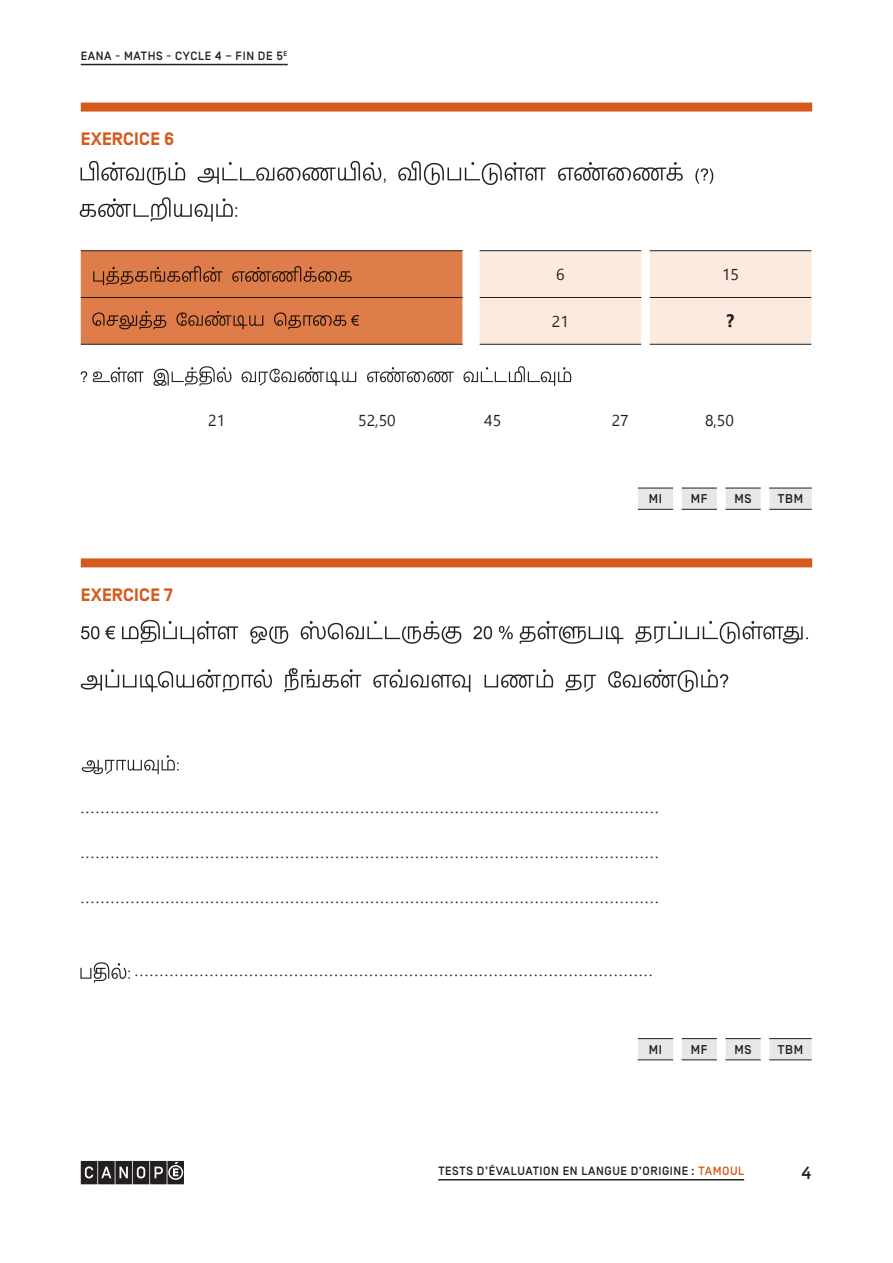
<style>
.page{position:relative;width:893px;height:1263px;background:#fff}
.page>*{position:absolute;margin:0;border:0;box-sizing:border-box;transform-origin:0 0}
.Exercice_Numéro{font:700 18px "Simplon BP";letter-spacing:.01em;color:#d55a1e}
.t1{font:500 18px "Simplon BP Mono";color:#231f20}
.Exercice_Maths_Texte{font:700 18px "Nirmala UI";color:#231f20}
.Exercie_Maths_Texte{font:15.75px "Nirmala UI";color:#231f20}
.Exercice_Maths_Texte-2{font:15.75px "Nirmala UI";color:#231f20}
.t2{font:500 12.75px "Simplon BP";letter-spacing:.05em;color:#231f20}
.Titre_courant_FAD{font:500 12px "Simplon BP";letter-spacing:.05em;color:#231f20}
.s1{color:#d55a1e}
</style>
<div class="page">
<hr style="left:81px;top:64px;width:203px;height:1px;background:#231f20">
<svg style="left:81px;top:1161px;width:103px;height:23px;background:#4b4849"></svg>
<hr style="left:438px;top:1179px;width:306px;height:1px;background:#231f20">
<div style="left:81px;top:103px;width:731px;height:9px;background:#d55a1e"></div>
<div style="left:81px;top:558px;width:731px;height:9px;background:#d55a1e"></div>
<svg style="left:81px;top:251px;width:730px;height:93px;background:#efc0a5"></svg>
<hr style="left:81px;top:250px;width:382px;height:1px;background:#231f20">
<hr style="left:480px;top:250px;width:161px;height:1px;background:#231f20">
<hr style="left:650px;top:250px;width:161px;height:1px;background:#231f20">
<hr style="left:81px;top:297px;width:382px;height:1px;background:#231f20">
<hr style="left:480px;top:297px;width:161px;height:1px;background:#231f20">
<hr style="left:650px;top:297px;width:161px;height:1px;background:#231f20">
<hr style="left:81px;top:344px;width:382px;height:1px;background:#231f20">
<hr style="left:480px;top:344px;width:161px;height:1px;background:#231f20">
<hr style="left:650px;top:344px;width:161px;height:1px;background:#231f20">
<svg style="left:638px;top:488px;width:174px;height:21px"></svg>
<hr style="left:638px;top:488px;width:35px;height:1px;background:#231f20">
<hr style="left:682px;top:488px;width:35px;height:1px;background:#231f20">
<hr style="left:725px;top:488px;width:36px;height:1px;background:#231f20">
<hr style="left:769px;top:488px;width:43px;height:1px;background:#231f20">
<hr style="left:638px;top:509px;width:35px;height:1px;background:#231f20">
<hr style="left:682px;top:509px;width:35px;height:1px;background:#231f20">
<hr style="left:725px;top:509px;width:36px;height:1px;background:#231f20">
<hr style="left:769px;top:509px;width:43px;height:1px;background:#231f20">
<svg style="left:638px;top:1038px;width:174px;height:22px"></svg>
<hr style="left:638px;top:1038px;width:35px;height:1px;background:#231f20">
<hr style="left:682px;top:1038px;width:35px;height:1px;background:#231f20">
<hr style="left:725px;top:1038px;width:36px;height:1px;background:#231f20">
<hr style="left:769px;top:1038px;width:43px;height:1px;background:#231f20">
<hr style="left:638px;top:1059px;width:35px;height:1px;background:#231f20">
<hr style="left:682px;top:1059px;width:35px;height:1px;background:#231f20">
<hr style="left:725px;top:1059px;width:36px;height:1px;background:#231f20">
<hr style="left:769px;top:1059px;width:43px;height:1px;background:#231f20">
<img style="left:79px;top:160px;width:635px;height:62px">
<img style="left:86px;top:265px;width:271px;height:26px">
<img style="left:80px;top:366px;width:492px;height:20px">
<img style="left:80px;top:619px;width:728px;height:73px">
<img style="left:81px;top:755px;width:98px;height:20px">
<img style="left:80px;top:962px;width:50px;height:21px">
<img style="left:88px;top:308px;width:280px;height:28px">
<p class="Titre_courant_FAD" style="left:81px;top:49px;width:208px">EANA - MATHS - CYCLE 4 – FIN DE 5<sup>E</sup></p>
<p class="Exercice_Numéro" style="left:81px;top:129px;width:95px">EXERCICE 6</p>
<p class="Exercice_Numéro" style="left:81px;top:585px;width:94px">EXERCICE 7</p>
<p class="Exercice_Maths_Texte-2" style="left:556px;top:262px;width:10px">6</p>
<p class="Exercice_Maths_Texte-2" style="left:722px;top:262px;width:18px">15</p>
<p class="Exercice_Maths_Texte-2" style="left:552px;top:309px;width:18px">21</p>
<p class="Exercice_Maths_Texte" style="left:727px;top:307px;width:9px">?</p>
<p class="Exercie_Maths_Texte" style="left:208px;top:408px;width:18px">21</p>
<p class="Exercie_Maths_Texte" style="left:358px;top:408px;width:39px">52,50</p>
<p class="Exercie_Maths_Texte" style="left:484px;top:408px;width:18px">45</p>
<p class="Exercie_Maths_Texte" style="left:612px;top:408px;width:18px">27</p>
<p class="Exercie_Maths_Texte" style="left:705px;top:408px;width:30px">8,50</p>
<p class="t2" style="left:649px;top:492px;width:15px">MI</p>
<p class="t2" style="left:691px;top:492px;width:18px">MF</p>
<p class="t2" style="left:734px;top:492px;width:19px">MS</p>
<p class="t2" style="left:778px;top:492px;width:27px">TBM</p>
<p class="Exercie_Maths_Texte" style="left:81px;top:795px;width:579px">....................................................................................................................</p>
<p class="Exercie_Maths_Texte" style="left:81px;top:840px;width:579px">....................................................................................................................</p>
<p class="Exercie_Maths_Texte" style="left:81px;top:885px;width:579px">....................................................................................................................</p>
<p class="Exercice_Maths_Texte-2" style="left:135px;top:958px;width:519px">........................................................................................................</p>
<p class="t2" style="left:649px;top:1042px;width:15px">MI</p>
<p class="t2" style="left:691px;top:1042px;width:18px">MF</p>
<p class="t2" style="left:734px;top:1042px;width:19px">MS</p>
<p class="t2" style="left:778px;top:1042px;width:27px">TBM</p>
<p class="Titre_courant_FAD" style="left:438px;top:1164px;width:307px">TESTS D’ÉVALUATION EN LANGUE D’ORIGINE : <span class="s1">TAMOUL</span></p>
<p class="t1" style="left:801px;top:1161px;width:12px">4</p>
</div>
